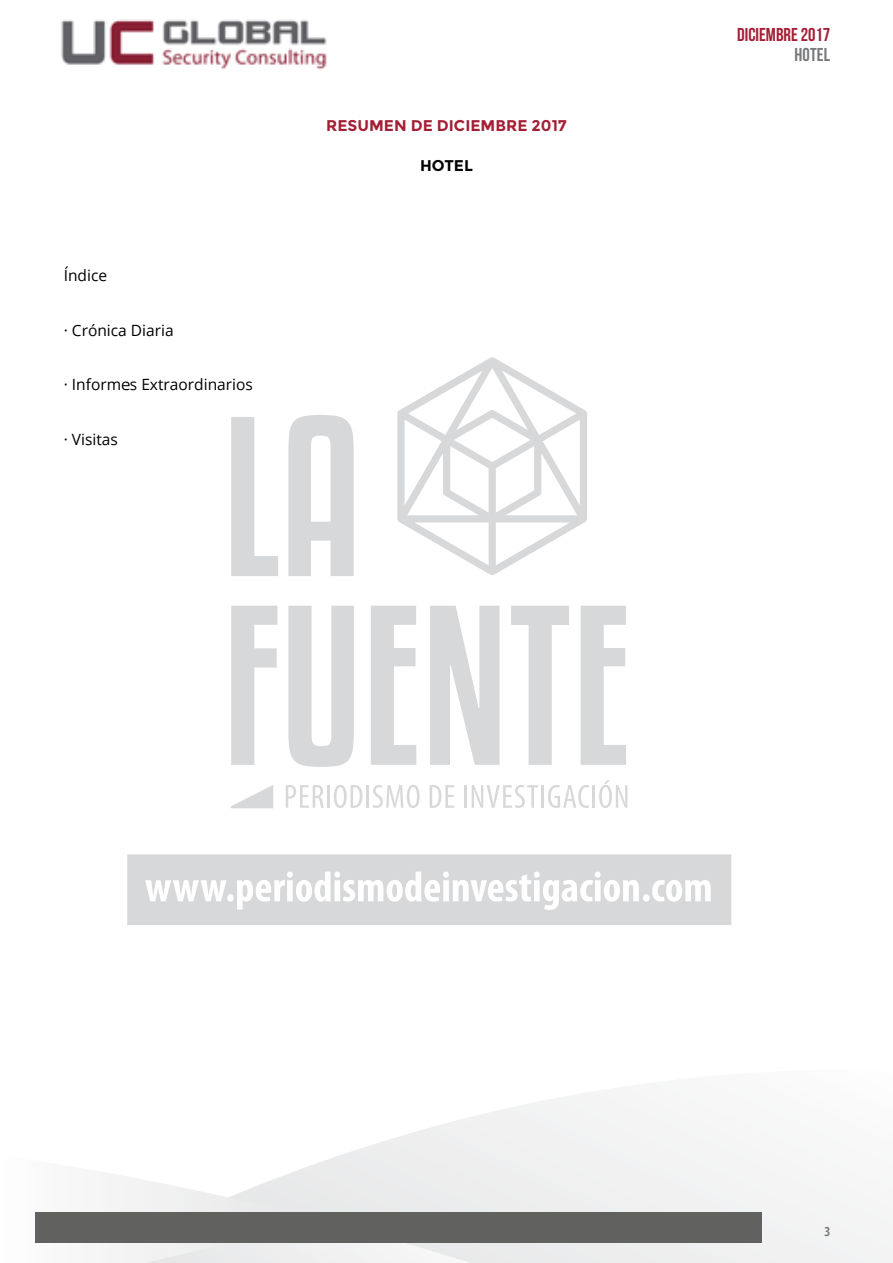
<style>
.page{position:relative;width:893px;height:1263px;background:#fff}
.page>*{position:absolute;margin:0;border:0;box-sizing:border-box;transform-origin:0 0}
.t1{font:18.6px "Bebas Neue";color:#a41f35}
.t2{font:18.6px "Bebas Neue";letter-spacing:.01em;color:#77787b}
.t3{font:15.45px "Open Sans";color:#000}
.t4{font:700 15.45px "Montserrat";color:#a41f35}
.t5{font:700 15.45px "Montserrat";color:#000}
.t6{font:700 condensed 12.45px "Open Sans";color:#77787b}
</style>
<div class="page">
<svg style="left:351px;top:1089px;width:542px;height:174px"></svg>
<svg style="left:35px;top:1152px;width:511px;height:91px"></svg>
<div style="left:108px;top:1243px;width:438px;height:20px;background:#eee"></div>
<img style="left:61px;top:19px;width:266px;height:51px">
<svg style="left:231px;top:785px;width:42px;height:23px"></svg>
<svg style="left:231px;top:417px;width:47px;height:159px"></svg>
<svg style="left:288px;top:415px;width:66px;height:161px"></svg>
<svg style="left:286px;top:785px;width:38px;height:23px"></svg>
<hr style="left:327px;top:785px;width:3px;height:23px;background:#c7c8ca">
<svg style="left:334px;top:785px;width:28px;height:23px"></svg>
<hr style="left:366px;top:785px;width:3px;height:23px;background:#c7c8ca">
<svg style="left:373px;top:785px;width:47px;height:23px"></svg>
<svg style="left:430px;top:785px;width:24px;height:23px"></svg>
<hr style="left:464px;top:785px;width:3px;height:23px;background:#c7c8ca">
<svg style="left:472px;top:785px;width:66px;height:23px"></svg>
<hr style="left:541px;top:785px;width:3px;height:23px;background:#c7c8ca">
<svg style="left:548px;top:785px;width:41px;height:23px"></svg>
<hr style="left:592px;top:785px;width:3px;height:23px;background:#c7c8ca">
<svg style="left:599px;top:780px;width:28px;height:28px"></svg>
<svg style="left:397px;top:357px;width:190px;height:218px"></svg>
<svg style="left:231px;top:606px;width:46px;height:159px"></svg>
<svg style="left:288px;top:606px;width:66px;height:161px"></svg>
<svg style="left:371px;top:606px;width:45px;height:159px"></svg>
<svg style="left:430px;top:606px;width:70px;height:159px"></svg>
<svg style="left:511px;top:606px;width:58px;height:159px"></svg>
<svg style="left:581px;top:606px;width:45px;height:159px"></svg>
<svg style="left:127px;top:854px;width:604px;height:71px"></svg>
<div style="left:36px;top:1212px;width:726px;height:31px;background:#616160"></div>
<p class="t3" style="left:64px;top:264px;width:45px">Índice</p>
<p class="t3" style="left:64px;top:319px;width:111px">· Crónica Diaria</p>
<p class="t3" style="left:64px;top:374px;width:191px">· Informes Extraordinarios</p>
<p class="t3" style="left:64px;top:429px;width:56px">· Visitas</p>
<p class="t4" style="left:326px;top:117px;width:242px">RESUMEN DE DICIEMBRE 2017</p>
<p class="t5" style="left:420px;top:156px;width:54px">HOTEL</p>
<p class="t1" style="left:737px;top:24px;width:95px">DICIEMBRE 2017</p>
<p class="t2" style="left:794px;top:44px;width:37px">HOTEL</p>
<p class="t6" style="left:824px;top:1222px;width:7px">3</p>
</div>
